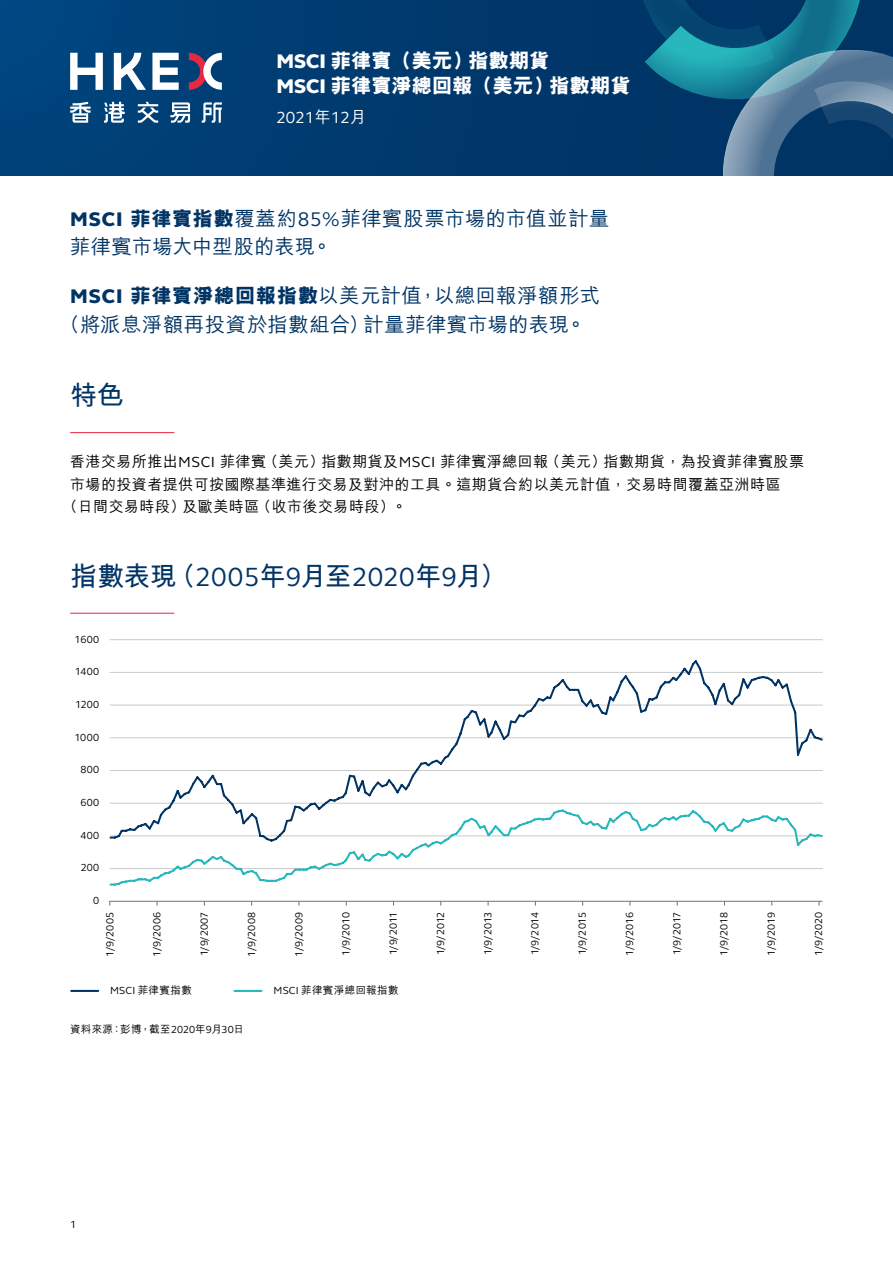
<style>
.page{position:relative;width:893px;height:1263px;background:#fff}
.page>*{position:absolute;margin:0;border:0;box-sizing:border-box;transform-origin:0 0}
.t1{font:700 27px "M Hei HK";letter-spacing:-.025em;color:#003465}
.t2{font:500 20.25px/28.5px "M Hei HK";letter-spacing:.02em;color:#003465}
.t3{font:800 20.25px/25.5px "M Hei HK";color:#fff}
.t4{font:16.5px "FS Elliot Pro";color:#fff}
.t5{font:500 15px "M Hei HK";letter-spacing:.03em;color:#000}
.t6{font:10.5px "FS Elliot Pro";color:#000}
.t7{font:500 10.5px "M Hei HK";letter-spacing:.04em;color:#000}
.s1{font-family:"FS Elliot Pro"}
.s2{font-family:"M Hei HK";font-weight:500}
.s3{font-family:"FS Elliot Pro";font-weight:800}
.s4{font-weight:800}
.s5{font-family:"FS Elliot Pro";font-weight:400}
</style>
<div class="page">
<svg style="left:0;top:0;width:637px;height:175px;background:#003b70"></svg>
<svg style="left:637px;top:0;width:256px;height:175px;background:#1f5d82"></svg>
<svg style="left:202px;top:102px;width:20px;height:21px"></svg>
<svg style="left:138px;top:102px;width:20px;height:21px"></svg>
<svg style="left:152px;top:53px;width:27px;height:37px"></svg>
<svg style="left:70px;top:53px;width:33px;height:37px"></svg>
<svg style="left:114px;top:53px;width:32px;height:37px"></svg>
<svg style="left:189px;top:53px;width:33px;height:37px"></svg>
<svg style="left:170px;top:102px;width:20px;height:21px"></svg>
<svg style="left:104px;top:102px;width:21px;height:21px"></svg>
<svg style="left:70px;top:102px;width:21px;height:21px"></svg>
<hr style="left:70px;top:432px;width:104px;height:1px;background:#e72743">
<hr style="left:70px;top:613px;width:104px;height:1px;background:#e72743">
<hr style="left:71px;top:990px;width:27px;height:2px;background:#003465">
<hr style="left:234px;top:990px;width:27px;height:2px;background:#26b7bc">
<hr style="left:110px;top:639px;width:713px;height:1px;background:#c9caca">
<hr style="left:109px;top:901px;width:713px;height:1px;background:#727171">
<svg style="left:109px;top:660px;width:714px;height:148px"></svg>
<svg style="left:109px;top:808px;width:714px;height:78px"></svg>
<h2 class="t3" style="left:276px;top:47px;width:356px"><span class="s1">MSCI</span> 菲律賓（美元）指數期貨<br><span class="s1">MSCI</span> 菲律賓淨總回報（美元）指數期貨</h2>
<h3 class="t4" style="left:276px;top:106px;width:92px">2021<span class="s2">年</span>12<span class="s2">月</span></h3>
<h2 class="t2" style="left:70px;top:202px;width:541px"><span class="s3">MSCI</span> <span class="s4">菲律賓指數</span>覆蓋約<span class="s5">85%</span>菲律賓股票市場的市值並計量菲律賓市場大中型股的表現。</h2>
<h2 class="t2" style="left:60px;top:280px;width:542px;text-indent:11px"><span class="s3">MSCI</span> <span class="s4">菲律賓淨總回報指數</span>以美元計值，以總回報淨額形式（將派息淨額再投資於指數組合）計量菲律賓市場的表現。</h2>
<h1 class="t1" style="left:70px;top:376px;width:55px">特色</h1>
<h3 class="t5" style="left:70px;top:451px;width:735px">香港交易所推出<span class="s5">MSCI</span> 菲律賓（美元）指數期貨及<span class="s5">MSCI</span> 菲律賓淨總回報（美元）指數期貨，為投資菲律賓股票</h3>
<h3 class="t5" style="left:70px;top:473px;width:712px">市場的投資者提供可按國際基準進行交易及對沖的工具。這期貨合約以美元計值，交易時間覆蓋亞洲時區</h3>
<h3 class="t5" style="left:62px;top:496px;width:346px">（日間交易時段）及歐美時區（收市後交易時段）。</h3>
<h1 class="t1" style="left:70px;top:556px;width:438px">指數表現（<span class="s5">2005</span>年<span class="s5">9</span>月至<span class="s5">2020</span>年<span class="s5">9</span>月）</h1>
<p class="t6" style="left:75px;top:632px;width:26px">1600</p>
<p class="t6" style="left:75px;top:665px;width:26px">1400</p>
<p class="t6" style="left:75px;top:697px;width:26px">1200</p>
<p class="t6" style="left:74px;top:730px;width:26px">1000</p>
<p class="t6" style="left:80px;top:763px;width:20px">800</p>
<p class="t6" style="left:80px;top:795px;width:20px">600</p>
<p class="t6" style="left:80px;top:828px;width:20px">400</p>
<p class="t6" style="left:81px;top:861px;width:20px">200</p>
<p class="t6" style="left:93px;top:893px;width:8px">0</p>
<p class="t6" style="left:103px;top:956px;width:46px;rotate:-90deg">1/9/2005</p>
<p class="t6" style="left:150px;top:957px;width:46px;rotate:-90deg">1/9/2006</p>
<p class="t6" style="left:197px;top:956px;width:46px;rotate:-90deg">1/9/2007</p>
<p class="t6" style="left:244px;top:957px;width:46px;rotate:-90deg">1/9/2008</p>
<p class="t6" style="left:292px;top:957px;width:46px;rotate:-90deg">1/9/2009</p>
<p class="t6" style="left:339px;top:956px;width:45px;rotate:-90deg">1/9/2010</p>
<p class="t6" style="left:386px;top:955px;width:45px;rotate:-90deg">1/9/2011</p>
<p class="t6" style="left:433px;top:955px;width:45px;rotate:-90deg">1/9/2012</p>
<p class="t6" style="left:481px;top:955px;width:45px;rotate:-90deg">1/9/2013</p>
<p class="t6" style="left:528px;top:955px;width:45px;rotate:-90deg">1/9/2014</p>
<p class="t6" style="left:575px;top:955px;width:45px;rotate:-90deg">1/9/2015</p>
<p class="t6" style="left:622px;top:955px;width:45px;rotate:-90deg">1/9/2016</p>
<p class="t6" style="left:670px;top:955px;width:45px;rotate:-90deg">1/9/2017</p>
<p class="t6" style="left:717px;top:955px;width:45px;rotate:-90deg">1/9/2018</p>
<p class="t6" style="left:764px;top:955px;width:45px;rotate:-90deg">1/9/2019</p>
<p class="t6" style="left:811px;top:956px;width:46px;rotate:-90deg">1/9/2020</p>
<p class="t7" style="left:110px;top:982px;width:83px"><span class="s5">MSCI</span> 菲律賓指數</p>
<p class="t7" style="left:274px;top:982px;width:127px"><span class="s5">MSCI</span> 菲律賓淨總回報指數</p>
<p class="t7" style="left:70px;top:1022px;width:175px">資料來源：彭博，截至<span class="s5">2020</span>年<span class="s5">9</span>月<span class="s5">30</span>日</p>
<p class="t6" style="left:70px;top:1217px;width:8px">1</p>
</div>
